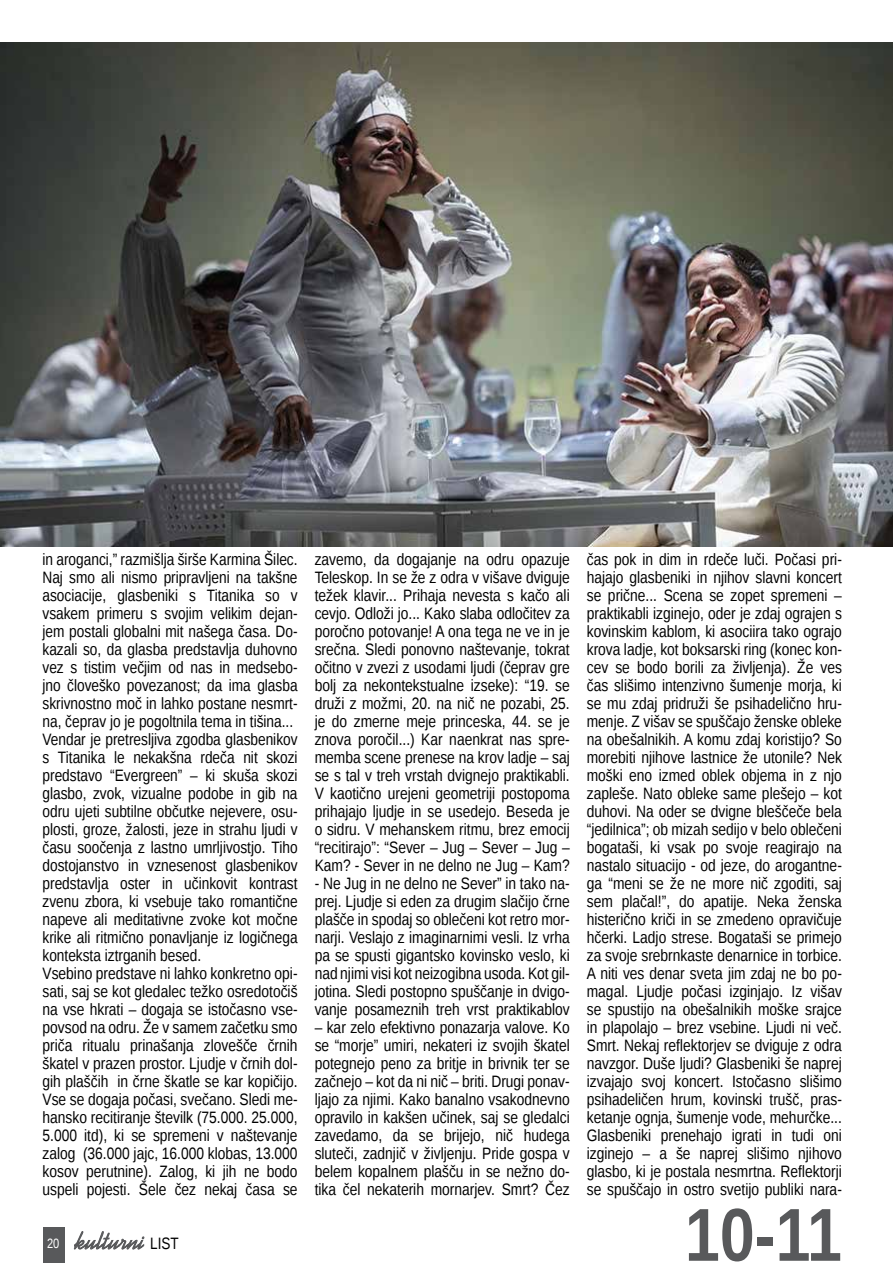
<style>
.page{position:relative;width:893px;height:1263px;background:#fff}
.page>*{position:absolute;margin:0;border:0;box-sizing:border-box;transform-origin:0 0}
.t1{font:700 75px "Liberation Sans Narrow";color:#58595b}
.t2{font:24px "Kaufmann BT";color:#58595b}
.t3{font:16.5px/18px "Liberation Sans Narrow";color:#000;text-align:justify}
.s1{font-family:"Liberation Sans Narrow";font-size:13.5px;color:#fff}
.s2{font-family:"Liberation Sans Narrow";font-size:16.5px;color:#000}
</style>
<div class="page">
<div style="left:43px;top:1227px;width:22px;height:36px;background:#58595b"></div>
<svg style="left:74px;top:1231px;width:71px;height:19px"></svg>
<img style="left:0;top:43px;width:893px;height:504px">
<p class="t3" style="left:43px;top:551px;width:257px;text-align:left">in aroganci,” razmišlja širše Karmina Šilec.<br>Naj smo ali nismo pripravljeni na takšne asociacije, glasbeniki s Titanika so v vsakem primeru s svojim velikim dejan&shy;jem postali globalni mit našega časa. Do&shy;kazali so, da glasba predstavlja duhovno vez s tistim večjim od nas in medsebo&shy;jno človeško povezanost; da ima glasba skrivnostno moč in lahko postane nesmrt&shy;na, čeprav jo je pogoltnila tema in tišina...<br>Vendar je pretresljiva zgodba glasbenikov s Titanika le nekakšna rdeča nit skozi predstavo “Evergreen” – ki skuša skozi glasbo, zvok, vizualne podobe in gib na odru ujeti subtilne občutke nejevere, osu&shy;plosti, groze, žalosti, jeze in strahu ljudi v času soočenja z lastno umrljivostjo. Tiho dostojanstvo in vznesenost glasbenikov predstavlja oster in učinkovit kontrast zvenu zbora, ki vsebuje tako romantične napeve ali meditativne zvoke kot močne krike ali ritmično ponavljanje iz logičnega konteksta iztrganih besed.<br>Vsebino predstave ni lahko konkretno opi&shy;sati, saj se kot gledalec težko osredotočiš na vse hkrati – dogaja se istočasno vse&shy;povsod na odru. Že v samem začetku smo priča ritualu prinašanja zlovešče črnih škatel v prazen prostor. Ljudje v črnih dol&shy;gih plaščih in črne škatle se kar kopičijo.<br>Vse se dogaja počasi, svečano. Sledi me&shy;hansko recitiranje številk (75.000. 25.000, 5.000 itd), ki se spremeni v naštevanje zalog (36.000 jajc, 16.000 klobas, 13.000 kosov perutnine). Zalog, ki jih ne bodo uspeli pojesti. Šele čez nekaj časa se</p>
<p class="t3" style="left:315px;top:551px;width:257px">zavemo, da dogajanje na odru opazuje Teleskop. In se že z odra v višave dviguje težek klavir... Prihaja nevesta s kačo ali cevjo. Odloži jo... Kako slaba odločitev za poročno potovanje! A ona tega ne ve in je srečna. Sledi ponovno naštevanje, tokrat očitno v zvezi z usodami ljudi (čeprav gre bolj za nekontekstualne izseke): “19. se druži z možmi, 20. na nič ne pozabi, 25. je do zmerne meje princeska, 44. se je znova poročil...) Kar naenkrat nas spre&shy;memba scene prenese na krov ladje – saj se s tal v treh vrstah dvignejo praktikabli.<br>V kaotično urejeni geometriji postopoma prihajajo ljudje in se usedejo. Beseda je o sidru. V mehanskem ritmu, brez emocij “recitirajo”: “Sever – Jug – Sever – Jug – Kam? - Sever in ne delno ne Jug – Kam?</p>
<p class="t3" style="left:315px;top:875px;width:257px">- Ne Jug in ne delno ne Sever” in tako na&shy;prej. Ljudje si eden za drugim slačijo črne plašče in spodaj so oblečeni kot retro mor&shy;narji. Veslajo z imaginarnimi vesli. Iz vrha pa se spusti gigantsko kovinsko veslo, ki nad njimi visi kot neizogibna usoda. Kot gil&shy;jotina. Sledi postopno spuščanje in dvigo&shy;vanje posameznih treh vrst praktikablov</p>
<p class="t3" style="left:315px;top:1019px;width:257px">– kar zelo efektivno ponazarja valove. Ko se “morje” umiri, nekateri iz svojih škatel potegnejo peno za britje in brivnik ter se začnejo – kot da ni nič – briti. Drugi ponav&shy;ljajo za njimi. Kako banalno vsakodnevno opravilo in kakšen učinek, saj se gledalci zavedamo, da se brijejo, nič hudega sluteči, zadnjič v življenju. Pride gospa v belem kopalnem plašču in se nežno do&shy;tika čel nekaterih mornarjev. Smrt? Čez</p>
<h2 class="t2" style="left:47px;top:1227px;width:133px"><span class="s1">20</span> kulturni <span class="s2">LIST</span></h2>
<p class="t3" style="left:587px;top:551px;width:257px">čas pok in dim in rdeče luči. Počasi pri&shy;hajajo glasbeniki in njihov slavni koncert se prične... Scena se zopet spremeni – praktikabli izginejo, oder je zdaj ograjen s kovinskim kablom, ki asociira tako ograjo krova ladje, kot boksarski ring (konec kon&shy;cev se bodo borili za življenja). Že ves čas slišimo intenzivno šumenje morja, ki se mu zdaj pridruži še psihadelično hru&shy;menje. Z višav se spuščajo ženske obleke na obešalnikih. A komu zdaj koristijo? So morebiti njihove lastnice že utonile? Nek moški eno izmed oblek objema in z njo zapleše. Nato obleke same plešejo – kot duhovi. Na oder se dvigne bleščeče bela “jedilnica”; ob mizah sedijo v belo oblečeni bogataši, ki vsak po svoje reagirajo na nastalo situacijo - od jeze, do arogantne&shy;ga “meni se že ne more nič zgoditi, saj sem plačal!”, do apatije. Neka ženska histerično kriči in se zmedeno opravičuje hčerki. Ladjo strese. Bogataši se primejo za svoje srebrnkaste denarnice in torbice.<br>A niti ves denar sveta jim zdaj ne bo po&shy;magal. Ljudje počasi izginjajo. Iz višav se spustijo na obešalnikih moške srajce in plapolajo – brez vsebine. Ljudi ni več.<br>Smrt. Nekaj reflektorjev se dviguje z odra navzgor. Duše ljudi? Glasbeniki še naprej izvajajo svoj koncert. Istočasno slišimo psihadeličen hrum, kovinski trušč, pras&shy;ketanje ognja, šumenje vode, mehurčke...<br>Glasbeniki prenehajo igrati in tudi oni izginejo – a še naprej slišimo njihovo glasbo, ki je postala nesmrtna. Reflektorji se spuščajo in ostro svetijo publiki nara-</p>
<h1 class="t1" style="left:685px;top:1183px;width:158px">10-11</h1>
</div>
